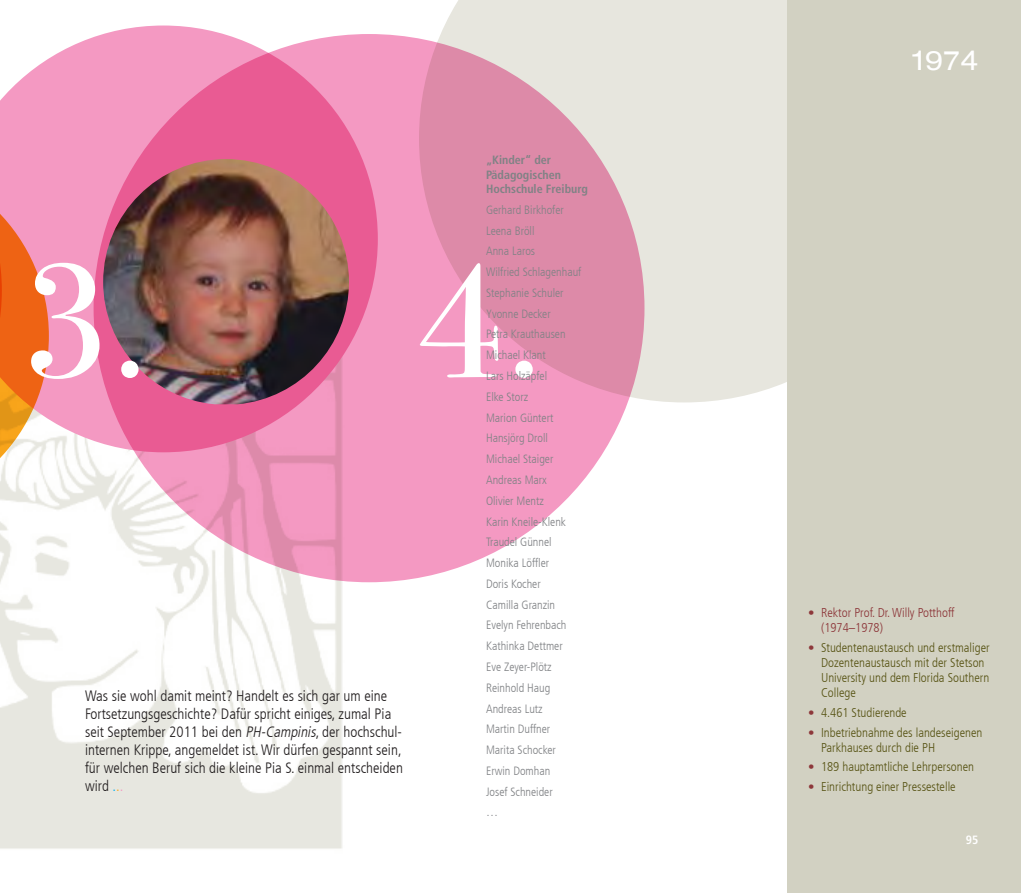
<style>
.page{position:relative;width:1021px;height:893px;background:#fff}
.page>*{position:absolute;margin:0;border:0;box-sizing:border-box;transform-origin:0 0}
.t1{font:162px "Bodoni Svty Two ITCTT Book";color:#fff}
.t2{font:expanded 27px "Helvetica Neue LT Com";color:#fff}
.t3{font:300 condensed 15px/18px "Frutiger LT Com";color:#231f20}
.t4{font:300 condensed 12.75px/15.3px "Frutiger LT Com";color:#585415}
.t5{font:300 condensed 12.75px/15.3px "Frutiger LT Com";color:#8d373a}
.t6{font:300 condensed 12px/20.9px "Frutiger LT Com";color:#808285}
.t7{font:700 condensed 12px/14.4px "Frutiger LT Com";color:#808285}
.t8{font:700 condensed 12px "Frutiger LT Com";color:#fff}
.s1{font-style:italic}
.s2{color:#00aeef}
.s3{color:#f9a51b}
.s4{color:#f499c2}
.s5{color:#8d373a}
</style>
<div class="page">
<img style="left:0;top:25px;width:387px;height:824px">
<div style="left:419px;top:0;width:368px;height:402px;background:#e7e6de"></div>
<div style="left:787px;top:0;width:233px;height:893px;background:#d2d1c2"></div>
<svg style="left:0;top:26px;width:378px;height:426px;fill:#f499c2"></svg>
<svg style="left:94px;top:34px;width:550px;height:548px;background:#eb8bb2"></svg>
<svg style="left:0;top:83px;width:49px;height:431px"></svg>
<img style="left:103px;top:159px;width:246px;height:245px">
<p class="t7" style="left:486px;top:153px;width:103px">„Kinder“ der<br>Pädagogischen<br>Hochschule Freiburg</p>
<p class="t6" style="left:486px;top:199px;width:97px">Gerhard Birkhofer<br>Leena Bröll<br>Anna Laros<br>Wilfried Schlagenhauf<br>Stephanie Schuler<br>Yvonne Decker<br>Petra Krauthausen<br>Michael Klant<br>Lars Holzäpfel<br>Elke Storz<br>Marion Güntert<br>Hansjörg Droll<br>Michael Staiger<br>Andreas Marx<br>Olivier Mentz<br>Karin Kneile-Klenk<br>Traudel Günnel<br>Monika Löffler<br>Doris Kocher<br>Camilla Granzin<br>Evelyn Fehrenbach<br>Kathinka Dettmer<br>Eve Zeyer-Plötz<br>Reinhold Haug<br>Andreas Lutz<br>Martin Duffner<br>Marita Schocker<br>Erwin Domhan<br>Josef Schneider<br>…</p>
<h1 class="t1" style="left:23px;top:189px;width:524px">3. 4.</h1>
<p class="t3" style="left:85px;top:687px;width:319px">Was sie wohl damit meint? Handelt es sich gar um eine Fortsetzungsgeschichte? Dafür spricht einiges, zumal Pia seit September 2011 bei den <span class="s1">PH-Campinis</span>, der hochschul&shy;internen Krippe, angemeldet ist. Wir dürfen gespannt sein, für welchen Beruf sich die kleine Pia S. einmal entscheiden wird <span class="s2">.</span><span class="s3">.</span><span class="s4">.</span></p>
<h2 class="t2" style="left:912px;top:44px;width:67px">1974</h2>
<p class="t5" style="left:821px;top:605px;width:135px;text-indent:-13px">• Rektor Prof. Dr. Willy Potthoff (1974–1978)</p>
<p class="t4" style="left:821px;top:640px;width:170px;text-indent:-13px"><span class="s5">•</span> Studentenaustausch und erstmaliger<br>Dozentenaustausch mit der Stetson<br>University und dem Florida Southern<br>College</p>
<p class="t4" style="left:808px;top:705px;width:100px"><span class="s5">•</span> 4.461 Studierende</p>
<p class="t4" style="left:821px;top:725px;width:163px;text-indent:-13px"><span class="s5">•</span> Inbetriebnahme des landeseigenen<br>Parkhauses durch die PH</p>
<p class="t4" style="left:808px;top:759px;width:167px"><span class="s5">•</span> 189 hauptamtliche Lehrpersonen</p>
<p class="t4" style="left:808px;top:779px;width:149px"><span class="s5">•</span> Einrichtung einer Pressestelle</p>
<p class="t8" style="left:965px;top:832px;width:14px">95</p>
</div>
